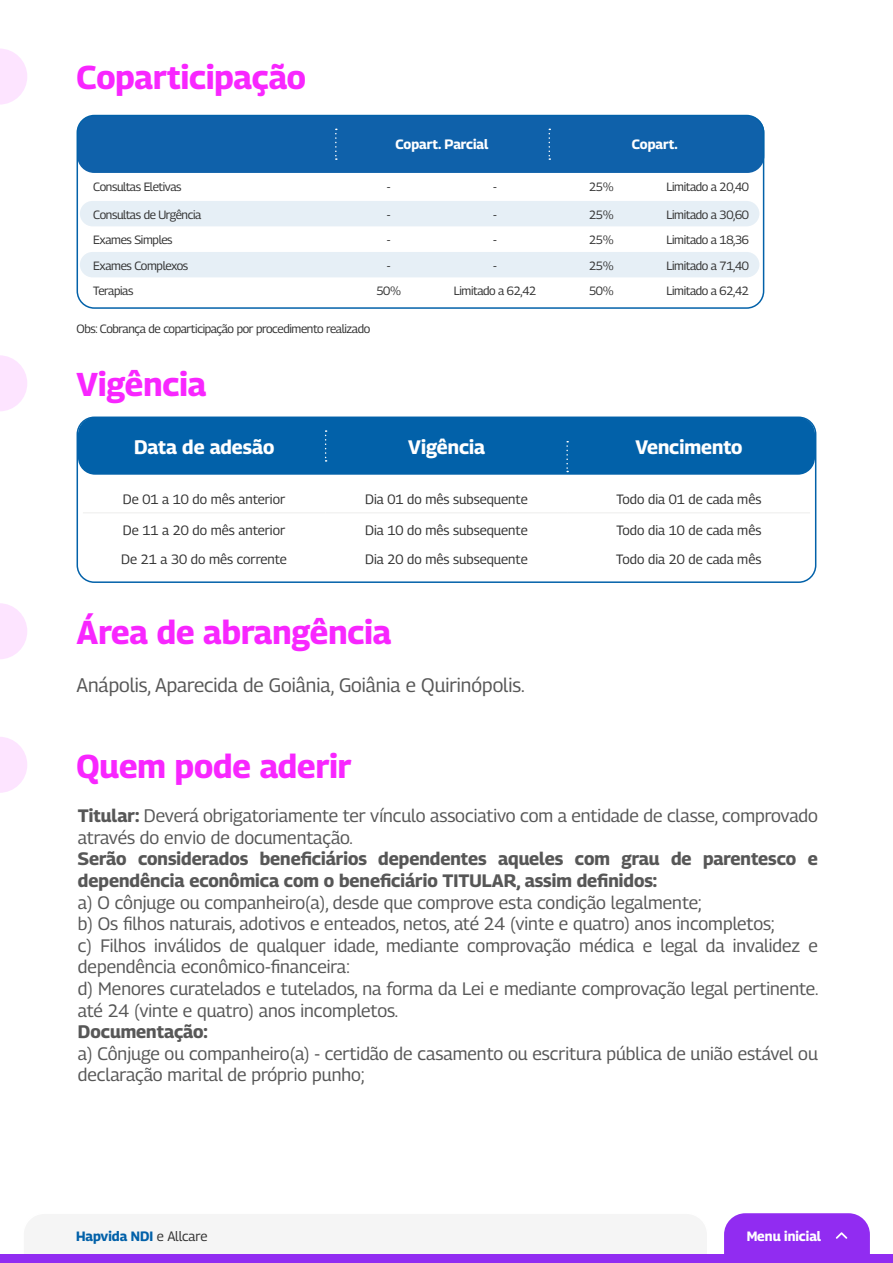
<style>
.page{position:relative;width:893px;height:1263px;background:#fff}
.page>*{position:absolute;margin:0;border:0;box-sizing:border-box;transform-origin:0 0}
.t1{font:700 33px "Georama";color:#f826ff}
.t2{font:19.5px "Georama";color:#575757}
.t3{font:700 19.5px "Georama";color:#fff}
.t4{font:18px/21.6px "Georama";color:#575757}
.t5{font:700 18px/21.6px "Georama";color:#575757}
.t6{font:13.5px "Georama";color:#333}
.t7{font:700 13.5px "Georama";color:#fff}
.t8{font:700 13.5px "Georama";color:#0261a9}
.t9{font:12px "Georama";letter-spacing:-.03em;color:#333}
.s1{font-weight:700}
.s2{font-weight:400;color:#333}
</style>
<div class="page">
<svg style="left:0;top:355px;width:27px;height:56px"></svg>
<svg style="left:0;top:48px;width:27px;height:57px"></svg>
<svg style="left:0;top:603px;width:27px;height:56px"></svg>
<svg style="left:0;top:737px;width:27px;height:56px"></svg>
<div style="left:80px;top:201px;width:679px;height:25px;background:#e6eff6;border-radius:13px"></div>
<div style="left:80px;top:252px;width:679px;height:25px;background:#e6eff6;border-radius:13px"></div>
<div style="left:77px;top:116px;width:687px;height:57px;background:#0f61aa;border-radius:17px"></div>
<div style="left:77px;top:115px;width:687px;height:194px;border:2px solid #0261a9;border-radius:17px"></div>
<svg style="left:335px;top:129px;width:2px;height:31px"></svg>
<svg style="left:549px;top:129px;width:1px;height:31px"></svg>
<div style="left:78px;top:417px;width:737px;height:58px;background:#0261a9;border-radius:17px"></div>
<hr style="left:83px;top:512px;width:242px;height:1px;background:#f3f3f2">
<hr style="left:325px;top:512px;width:243px;height:1px;background:#f3f3f2">
<hr style="left:568px;top:512px;width:242px;height:1px;background:#f3f3f2">
<svg style="left:325px;top:430px;width:2px;height:32px"></svg>
<svg style="left:566px;top:441px;width:2px;height:31px"></svg>
<div style="left:77px;top:416px;width:739px;height:167px;border:2px solid #0261a9;border-radius:17px"></div>
<div style="left:0;top:1254px;width:893px;height:9px;background:#912cf1"></div>
<svg style="left:724px;top:1213px;width:146px;height:41px;background:#9535f1"></svg>
<h1 class="t1" style="left:77px;top:54px;width:231px">Coparticipação</h1>
<p class="t7" style="left:395px;top:135px;width:94px">Copart. Parcial</p>
<p class="t7" style="left:632px;top:135px;width:47px">Copart.</p>
<p class="t9" style="left:93px;top:178px;width:90px">Consultas Eletivas</p>
<p class="t9" style="left:387px;top:178px;width:5px">-</p>
<p class="t9" style="left:493px;top:178px;width:5px">-</p>
<p class="t9" style="left:589px;top:178px;width:26px">25%</p>
<p class="t9" style="left:666px;top:178px;width:84px">Limitado a 20,40</p>
<p class="t9" style="left:93px;top:206px;width:110px">Consultas de Urgência</p>
<p class="t9" style="left:387px;top:206px;width:5px">-</p>
<p class="t9" style="left:493px;top:206px;width:5px">-</p>
<p class="t9" style="left:589px;top:206px;width:26px">25%</p>
<p class="t9" style="left:666px;top:206px;width:84px">Limitado a 30,60</p>
<p class="t9" style="left:93px;top:231px;width:81px">Exames Simples</p>
<p class="t9" style="left:387px;top:231px;width:5px">-</p>
<p class="t9" style="left:493px;top:231px;width:5px">-</p>
<p class="t9" style="left:589px;top:231px;width:26px">25%</p>
<p class="t9" style="left:666px;top:231px;width:84px">Limitado a 18,36</p>
<p class="t9" style="left:93px;top:257px;width:97px">Exames Complexos</p>
<p class="t9" style="left:387px;top:257px;width:5px">-</p>
<p class="t9" style="left:493px;top:257px;width:5px">-</p>
<p class="t9" style="left:589px;top:257px;width:26px">25%</p>
<p class="t9" style="left:666px;top:257px;width:84px">Limitado a 71,40</p>
<p class="t9" style="left:93px;top:282px;width:42px">Terapias</p>
<p class="t9" style="left:376px;top:282px;width:26px">50%</p>
<p class="t9" style="left:454px;top:282px;width:84px">Limitado a 62,42</p>
<p class="t9" style="left:589px;top:282px;width:26px">50%</p>
<p class="t9" style="left:666px;top:282px;width:84px">Limitado a 62,42</p>
<p class="t9" style="left:77px;top:320px;width:295px">Obs: Cobrança de coparticipação por procedimento realizado</p>
<h1 class="t1" style="left:77px;top:361px;width:131px">Vigência</h1>
<p class="t3" style="left:134px;top:433px;width:142px">Data de adesão</p>
<p class="t3" style="left:408px;top:433px;width:78px">Vigência</p>
<p class="t3" style="left:635px;top:433px;width:108px">Vencimento</p>
<p class="t6" style="left:123px;top:489px;width:164px">De 01 a 10 do mês anterior</p>
<p class="t6" style="left:365px;top:489px;width:164px">Dia 01 do mês subsequente</p>
<p class="t6" style="left:616px;top:489px;width:147px">Todo dia 01 de cada mês</p>
<p class="t6" style="left:123px;top:520px;width:164px">De 11 a 20 do mês anterior</p>
<p class="t6" style="left:365px;top:520px;width:164px">Dia 10 do mês subsequente</p>
<p class="t6" style="left:616px;top:520px;width:147px">Todo dia 10 de cada mês</p>
<p class="t6" style="left:121px;top:549px;width:167px">De 21 a 30 do mês corrente</p>
<p class="t6" style="left:365px;top:549px;width:164px">Dia 20 do mês subsequente</p>
<p class="t6" style="left:616px;top:549px;width:147px">Todo dia 20 de cada mês</p>
<h1 class="t1" style="left:77px;top:609px;width:316px">Área de abrangência</h1>
<p class="t2" style="left:77px;top:671px;width:450px">Anápolis, Aparecida de Goiânia, Goiânia e Quirinópolis.</p>
<h1 class="t1" style="left:77px;top:742px;width:277px">Quem pode aderir</h1>
<p class="t4" style="left:78px;top:805px;width:741px"><span class="s1">Titular:</span> Deverá obrigatoriamente ter vínculo associativo com a entidade de classe, comprovado através do envio de documentação.</p>
<p class="t5" style="left:78px;top:848px;width:741px">Serão considerados beneficiários dependentes aqueles com grau de parentesco e dependência econômica com o beneficiário TITULAR, assim definidos:</p>
<p class="t4" style="left:78px;top:891px;width:742px">a) O cônjuge ou companheiro(a), desde que comprove esta condição legalmente;<br>b) Os filhos naturais, adotivos e enteados, netos, até 24 (vinte e quatro) anos incompletos;<br>c) Filhos inválidos de qualquer idade, mediante comprovação médica e legal da invalidez e dependência econômico-financeira:<br>d) Menores curatelados e tutelados, na forma da Lei e mediante comprovação legal pertinente. até 24 (vinte e quatro) anos incompletos.</p>
<p class="t5" style="left:78px;top:1021px;width:131px">Documentação:</p>
<p class="t4" style="left:78px;top:1042px;width:741px">a) Cônjuge ou companheiro(a) - certidão de casamento ou escritura pública de união estável ou declaração marital de próprio punho;</p>
<p class="t8" style="left:76px;top:1226px;width:133px">Hapvida NDI <span class="s2">e Allcare</span></p>
<p class="t7" style="left:747px;top:1226px;width:76px">Menu inicial</p>
</div>
